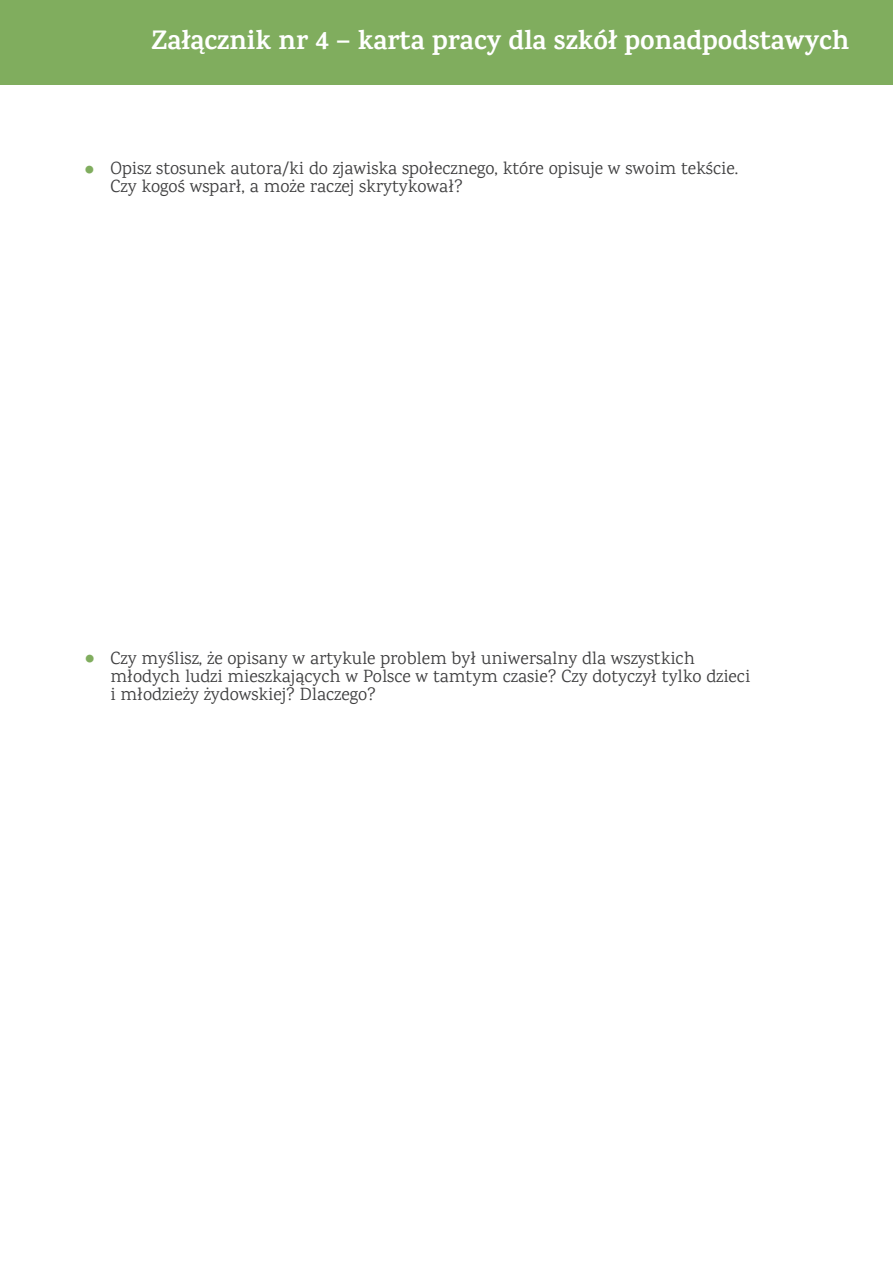
<style>
.page{position:relative;width:893px;height:1263px;background:#fff}
.page>*{position:absolute;margin:0;border:0;box-sizing:border-box;transform-origin:0 0}
.t1{font:45px "Karma";color:#80ad5e}
.t2{font:700 27px "Karma";color:#fff}
.t3{font:18px/18px "Karma";color:#3e3e3f}
</style>
<div class="page">
<div style="left:0;top:0;width:893px;height:85px;background:#80ad5e"></div>
<h2 class="t2" style="left:152px;top:24px;width:699px">Załącznik nr 4 – karta pracy dla szkół ponadpodstawych</h2>
<p class="t3" style="left:110px;top:159px;width:629px">Opisz stosunek autora/ki do zjawiska społecznego, które opisuje w swoim tekście.</p>
<p class="t3" style="left:79px;top:177px;width:385px"><sup>•</sup> Czy kogoś wsparł, a może raczej skrytykował?</p>
<h1 class="t1" style="left:80px;top:631px;width:22px">•</h1>
<p class="t3" style="left:110px;top:648px;width:641px">Czy myślisz, że opisany w artykule problem był uniwersalny dla wszystkich młodych ludzi mieszkających w Polsce w tamtym czasie? Czy dotyczył tylko dzieci i młodzieży żydowskiej? Dlaczego?</p>
</div>
